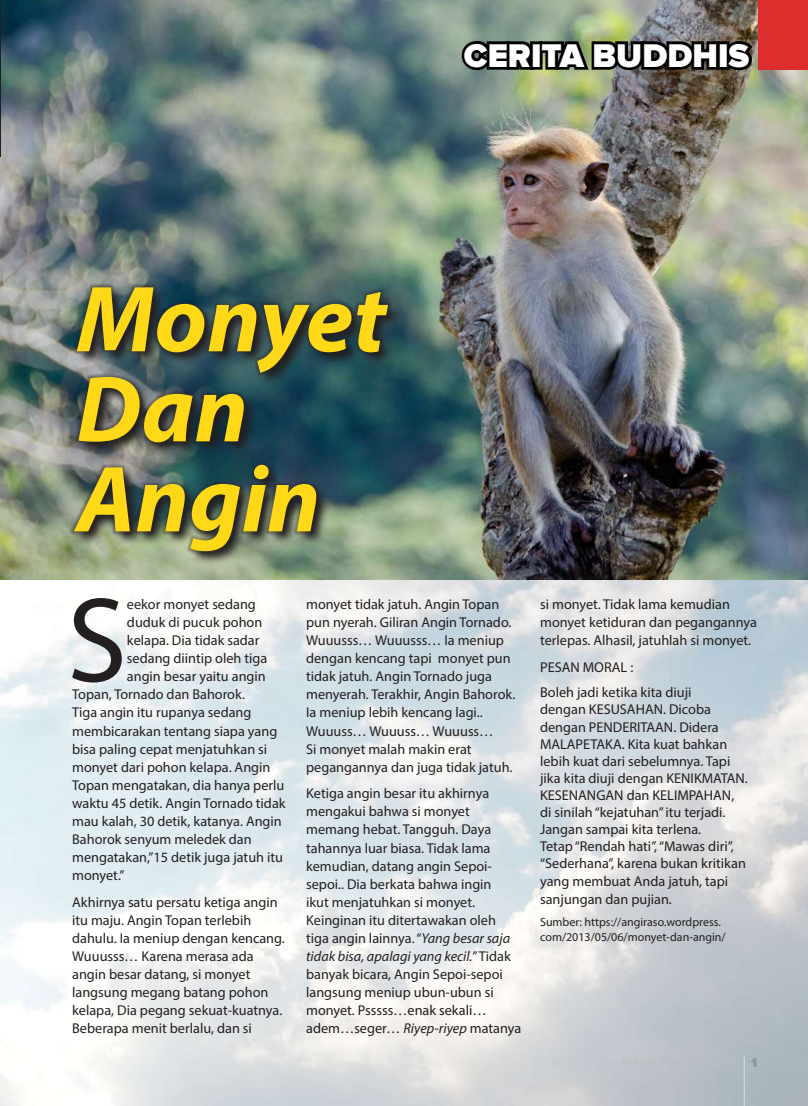
<style>
.page{position:relative;width:808px;height:1106px;background:#fff}
.page>*{position:absolute;margin:0;border:0;box-sizing:border-box;transform-origin:0 0}
.t1{font:121.5px "Myriad Pro";color:#231f20}
.t2{font:italic 700 94.8px/90px "Myriad Pro";color:#ffd817}
.t3{font:900 34.05px "Proxima Nova";color:#fff}
.t4{font:14.25px/18.1px "Myriad Pro";color:#231f20}
.t5{font:12px/14.4px "Myriad Pro";color:#231f20}
.s1{font-style:italic}
</style>
<div class="page">
<img style="left:0;top:0;width:808px;height:580px">
<hr style="left:0;top:0;width:1px;height:156px;background:#231f20">
<svg style="left:73px;top:286px;width:328px;height:279px"></svg>
<svg style="left:70px;top:283px;width:322px;height:272px"></svg>
<img style="left:459px;top:32px;width:297px;height:42px">
<div style="left:758px;top:0;width:50px;height:69px;background:#dd2e2e"></div>
<hr style="left:744px;top:1055px;width:1px;height:51px;background:#dcdddf">
<h3 class="t3" style="left:464px;top:40px;width:287px">CERITA BUDDHIS</h3>
<h2 class="t2" style="left:76px;top:271px;width:311px">Monyet<br>Dan<br>Angin</h2>
<h1 class="t1" style="left:67px;top:565px;width:61px">S</h1>
<p class="t4" style="left:127px;top:595px;width:130px">eekor monyet sedang</p>
<p class="t4" style="left:127px;top:613px;width:137px">duduk di pucuk pohon</p>
<p class="t4" style="left:127px;top:631px;width:134px">kelapa. Dia tidak sadar</p>
<p class="t4" style="left:127px;top:649px;width:142px">sedang diintip oleh tiga</p>
<p class="t4" style="left:127px;top:667px;width:140px">angin besar yaitu angin</p>
<p class="t4" style="left:72px;top:685px;width:174px">Topan, Tornado dan Bahorok.</p>
<p class="t4" style="left:72px;top:703px;width:181px">Tiga angin itu rupanya sedang</p>
<p class="t4" style="left:72px;top:721px;width:207px">membicarakan tentang siapa yang</p>
<p class="t4" style="left:72px;top:739px;width:197px">bisa paling cepat menjatuhkan si</p>
<p class="t4" style="left:72px;top:757px;width:200px">monyet dari pohon kelapa. Angin</p>
<p class="t4" style="left:72px;top:775px;width:214px">Topan mengatakan, dia hanya perlu</p>
<p class="t4" style="left:72px;top:793px;width:215px">waktu 45 detik. Angin Tornado tidak</p>
<p class="t4" style="left:72px;top:812px;width:211px">mau kalah, 30 detik, katanya. Angin</p>
<p class="t4" style="left:72px;top:830px;width:181px">Bahorok senyum meledek dan</p>
<p class="t4" style="left:72px;top:848px;width:212px">mengatakan,”15 detik juga jatuh itu</p>
<p class="t4" style="left:72px;top:866px;width:54px">monyet.”</p>
<p class="t4" style="left:72px;top:892px;width:214px">Akhirnya satu persatu ketiga angin itu maju. Angin Topan terlebih dahulu. Ia meniup dengan kencang.<br>Wuuusss… Karena merasa ada angin besar datang, si monyet langsung megang batang pohon kelapa, Dia pegang sekuat-kuatnya.<br>Beberapa menit berlalu, dan si</p>
<p class="t4" style="left:306px;top:595px;width:211px">monyet tidak jatuh. Angin Topan pun nyerah. Giliran Angin Tornado.<br>Wuuusss… Wuuusss… Ia meniup dengan kencang tapi monyet pun tidak jatuh. Angin Tornado juga menyerah. Terakhir, Angin Bahorok.<br>Ia meniup lebih kencang lagi..<br>Wuuuss… Wuuuss… Wuuuss…<br>Si monyet malah makin erat pegangannya dan juga tidak jatuh.</p>
<p class="t4" style="left:306px;top:784px;width:217px">Ketiga angin besar itu akhirnya mengakui bahwa si monyet memang hebat. Tangguh. Daya tahannya luar biasa. Tidak lama kemudian, datang angin Sepoi&shy;sepoi.. Dia berkata bahwa ingin<br>ikut menjatuhkan si monyet.<br>Keinginan itu ditertawakan oleh tiga angin lainnya. “<span class="s1">Yang besar saja tidak bisa, apalagi yang kecil.</span>” Tidak banyak bicara, Angin Sepoi-sepoi langsung meniup ubun-ubun si monyet. Psssss…enak sekali… adem…seger… <span class="s1">Riyep-riyep</span> matanya</p>
<p class="t4" style="left:540px;top:595px;width:218px">si monyet. Tidak lama kemudian monyet ketiduran dan pegangannya terlepas. Alhasil, jatuhlah si monyet.</p>
<p class="t4" style="left:540px;top:654px;width:153px;line-height:25.7px">PESAN MORAL :<br>Boleh jadi ketika kita diuji</p>
<p class="t4" style="left:540px;top:701px;width:209px;line-height:17.2px">dengan KESUSAHAN. Dicoba dengan PENDERITAAN. Didera<br>MALAPETAKA. Kita kuat bahkan lebih kuat dari sebelumnya. Tapi jika kita diuji dengan KENIKMATAN.<br>KESENANGAN dan KELIMPAHAN, di sinilah “kejatuhan” itu terjadi.<br>Jangan sampai kita terlena.<br>Tetap “Rendah hati”, “Mawas diri”, “Sederhana”, karena bukan kritikan yang membuat Anda jatuh, tapi sanjungan dan pujian.</p>
<p class="t5" style="left:540px;top:915px;width:187px">Sumber: https://angiraso.wordpress. com/2013/05/06/monyet-dan-angin/</p>
</div>
